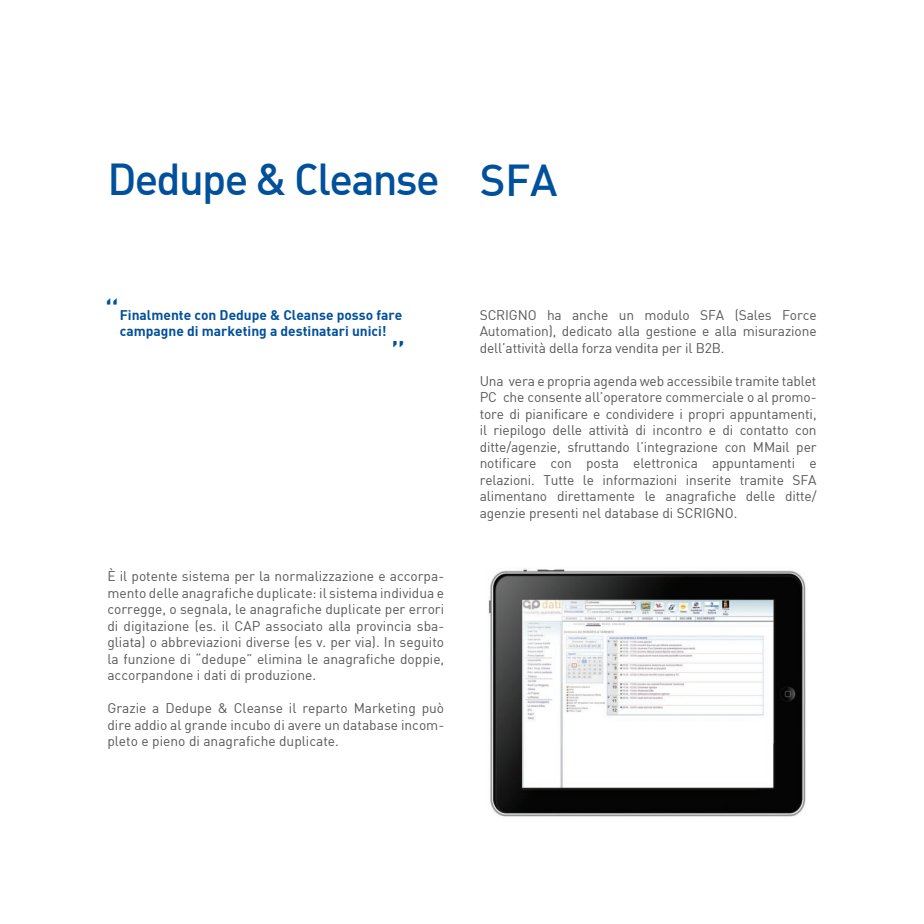
<style>
.page{position:relative;width:924px;height:924px;background:#fff}
.page>*{position:absolute;margin:0;border:0;box-sizing:border-box;transform-origin:0 0}
.t1{font:43.75px "DIN Medium Alternate";letter-spacing:-.04em;color:#01509b}
.t2{font:37.5px "DIN";color:#01509b}
.t3{font:13.75px/16.5px "DIN";letter-spacing:-.005em;color:#57585a;text-align:justify}
.t4{font:13.75px/16.5px "DIN Bold";color:#01509b}
.s1{font-style:inherit}
</style>
<div class="page">
<img style="left:488px;top:568px;width:318px;height:249px">
<div style="left:455px;top:2px;width:14px;height:14px;border:2px solid #fff;border-radius:50%"></div>
<div style="left:455px;top:907px;width:14px;height:14px;border:2px solid #fff;border-radius:50%"></div>
<h1 class="t1" style="left:107px;top:151px;width:451px">Dedupe &amp; Cleanse SFA</h1>
<h2 class="t2" style="left:104px;top:291px;width:18px">“</h2>
<p class="t4" style="left:120px;top:306px;width:284px">Finalmente con Dedupe &amp; Cleanse posso fare campagne di marketing a destinatari unici!</p>
<h2 class="t2" style="left:390px;top:331px;width:18px">”</h2>
<p class="t3" style="left:107px;top:567px;width:338px">È il potente sistema per la normalizzazione e accorpa&shy;mento delle anagrafiche duplicate: il sistema individua e corregge, o segnala, le anagrafiche duplicate per errori di digitazione (es. il CAP associato alla provincia sba&shy;gliata) o abbreviazioni diverse (es v. per via). In seguito la funzione di “dedupe” elimina le anagrafiche doppie, accorpandone i dati di produzione.</p>
<p class="t3" style="left:107px;top:699px;width:338px">Grazie a Dedupe &amp; Cleanse il reparto Marketing può dire addio al grande incubo di avere un database incom&shy;pleto e pieno di anagrafiche duplicate.</p>
<p class="t3" style="left:479px;top:306px;width:338px">SCRIGNO ha anche un modulo <span class="s1">SFA (</span>Sales Force Automation<span class="s1">),</span> dedicato alla gestione e alla misurazione dell’attività della forza vendita <span class="s1">per il B2B.</span></p>
<p class="t3" style="left:479px;top:372px;width:338px">Una vera e propria agenda web accessibile tramite tablet PC che consente all’operatore commerciale o al promo&shy;tore di pianificare e condividere i propri appuntamenti, il riepilogo delle attività di incontro e di contatto con <span class="s1">ditte/agenzie,</span> sfruttando l’integrazione con MMail per notificare con posta elettronica appuntamenti e relazioni. Tutte le informazioni inserite tramite SFA alimentano direttamente le anagrafiche <span class="s1">delle ditte/ agenzie</span> presenti nel database di SCRIGNO.</p>
</div>
